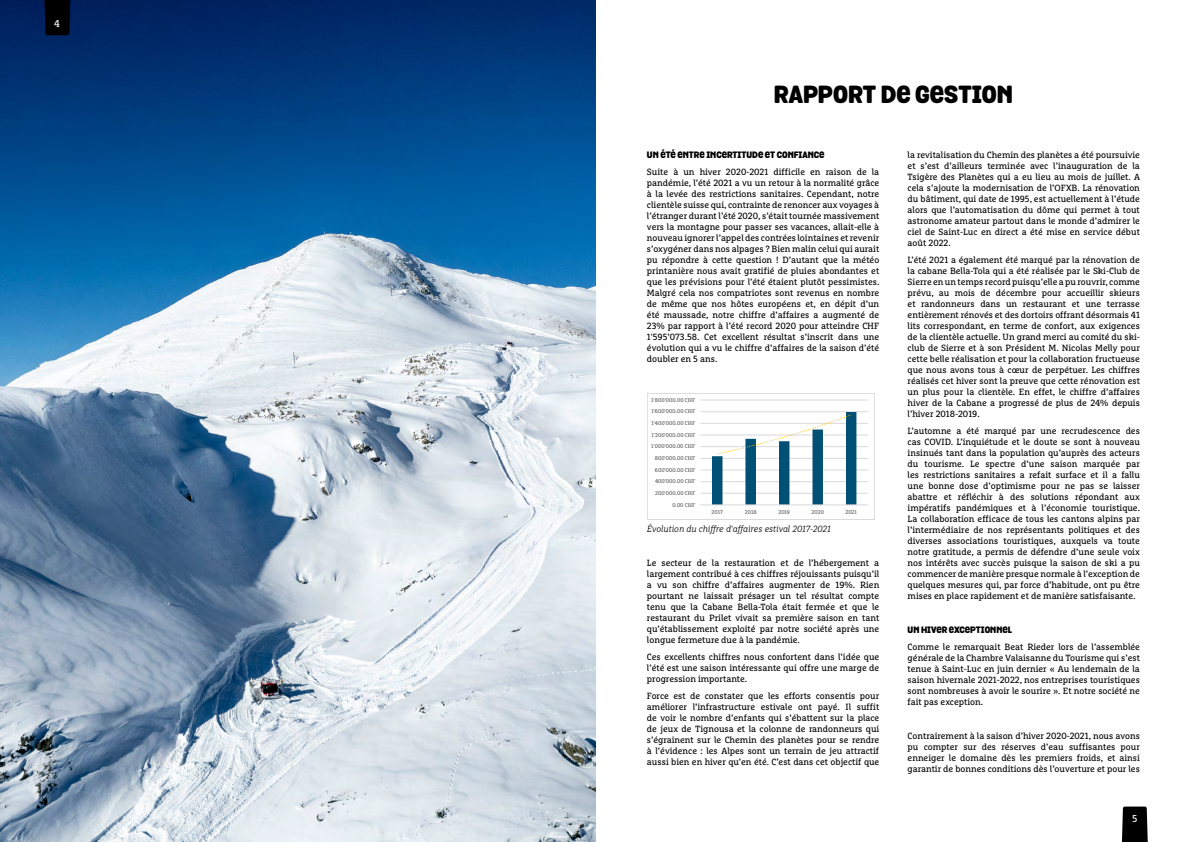
<style>
.page{position:relative;width:1191px;height:842px;background:#fff}
.page>*{position:absolute;margin:0;border:0;box-sizing:border-box;transform-origin:0 0}
.t1{font:900 24px "Grota Rounded";color:#000}
.t2{font:10px "Marselis Slab OT";color:#fff}
.t3{font:9px/11px "Marselis Slab OT";color:#000;text-align:justify}
.t4{font:900 9px "Grota Rounded";color:#000}
.t5{font:italic 300 9px "Marselis Slab OT";color:#000}
.t6{font:5.5px "Marselis Slab OT";color:#595959}
</style>
<div class="page">
<hr style="left:700px;top:493px;width:168px;height:1px;background:#d9d9d9">
<hr style="left:700px;top:481px;width:168px;height:1px;background:#d9d9d9">
<hr style="left:700px;top:470px;width:168px;height:1px;background:#d9d9d9">
<hr style="left:700px;top:458px;width:168px;height:1px;background:#d9d9d9">
<hr style="left:700px;top:446px;width:168px;height:1px;background:#d9d9d9">
<hr style="left:700px;top:435px;width:168px;height:1px;background:#d9d9d9">
<hr style="left:700px;top:423px;width:168px;height:1px;background:#d9d9d9">
<hr style="left:700px;top:411px;width:168px;height:1px;background:#d9d9d9">
<hr style="left:700px;top:400px;width:168px;height:1px;background:#d9d9d9">
<hr style="left:700px;top:505px;width:168px;height:1px;background:#d9d9d9">
<svg style="left:712px;top:412px;width:144px;height:93px"></svg>
<div style="left:647px;top:393px;width:227px;height:127px;border:1px solid #d9d9d9"></div>
<img style="left:0;top:0;width:595px;height:842px">
<svg style="left:1121px;top:806px;width:27px;height:36px"></svg>
<svg style="left:44px;top:0;width:27px;height:35px"></svg>
<p class="t2" style="left:54px;top:18px;width:7px">4</p>
<h1 class="t1" style="left:773px;top:75px;width:241px">RAPPORT DE GESTION</h1>
<p class="t4" style="left:647px;top:148px;width:179px">UN ÉTÉ ENTRE INCERTITUDE ET CONFIANCE</p>
<p class="t3" style="left:647px;top:167px;width:234px">Suite à un hiver 2020-2021 difficile en raison de la pandémie, l’été 2021 a vu un retour à la normalité grâce à la levée des restrictions sanitaires. Cependant, notre clientèle suisse qui, contrainte de renoncer aux voyages à l’étranger durant l’été 2020, s’était tournée massivement vers la montagne pour passer ses vacances, allait-elle à nouveau ignorer l’appel des contrées lointaines et revenir s’oxygéner dans nos alpages ? Bien malin celui qui aurait pu répondre à cette question ! D’autant que la météo printanière nous avait gratifié de pluies abondantes et que les prévisions pour l’été étaient plutôt pessimistes.<br>Malgré cela nos compatriotes sont revenus en nombre de même que nos hôtes européens et, en dépit d’un été maussade, notre chiffre d’affaires a augmenté de 23% par rapport à l’été record 2020 pour atteindre CHF 1'595’073.58. Cet excellent résultat s’inscrit dans une évolution qui a vu le chiffre d’affaires de la saison d’été doubler en 5 ans.</p>
<p class="t6" style="left:651px;top:396px;width:45px">1'800'000.00 CHF</p>
<p class="t6" style="left:651px;top:408px;width:45px">1'600'000.00 CHF</p>
<p class="t6" style="left:651px;top:420px;width:45px">1'400'000.00 CHF</p>
<p class="t6" style="left:651px;top:431px;width:45px">1'200'000.00 CHF</p>
<p class="t6" style="left:651px;top:443px;width:45px">1'000'000.00 CHF</p>
<p class="t6" style="left:655px;top:455px;width:42px">800'000.00 CHF</p>
<p class="t6" style="left:655px;top:466px;width:42px">600'000.00 CHF</p>
<p class="t6" style="left:655px;top:478px;width:42px">400'000.00 CHF</p>
<p class="t6" style="left:655px;top:490px;width:42px">200'000.00 CHF</p>
<p class="t6" style="left:672px;top:501px;width:24px">0.00 CHF</p>
<p class="t6" style="left:711px;top:509px;width:13px">2017</p>
<p class="t6" style="left:745px;top:509px;width:13px">2018</p>
<p class="t6" style="left:778px;top:509px;width:13px">2019</p>
<p class="t6" style="left:811px;top:509px;width:14px">2020</p>
<p class="t6" style="left:845px;top:509px;width:13px">2021</p>
<p class="t5" style="left:647px;top:524px;width:185px">Évolution du chiffre d'affaires estival 2017-2021</p>
<p class="t3" style="left:647px;top:558px;width:234px">Le secteur de la restauration et de l’hébergement a largement contribué à ces chiffres réjouissants puisqu’il a vu son chiffre d’affaires augmenter de 19%. Rien pourtant ne laissait présager un tel résultat compte tenu que la Cabane Bella-Tola était fermée et que le restaurant du Prilet vivait sa première saison en tant qu’établissement exploité par notre société après une longue fermeture due à la pandémie.</p>
<p class="t3" style="left:647px;top:652px;width:234px">Ces excellents chiffres nous confortent dans l’idée que l’été est une saison intéressante qui offre une marge de progression importante.</p>
<p class="t3" style="left:647px;top:691px;width:234px">Force est de constater que les efforts consentis pour améliorer l’infrastructure estivale ont payé. Il suffit de voir le nombre d’enfants qui s’ébattent sur la place de jeux de Tignousa et la colonne de randonneurs qui s’égrainent sur le Chemin des planètes pour se rendre à l’évidence : les Alpes sont un terrain de jeu attractif aussi bien en hiver qu’en été. C’est dans cet objectif que</p>
<p class="t3" style="left:907px;top:150px;width:234px">la revitalisation du Chemin des planètes a été poursuivie et s’est d’ailleurs terminée avec l’inauguration de la Tsigère des Planètes qui a eu lieu au mois de juillet. A cela s’ajoute la modernisation de l’OFXB. La rénovation du bâtiment, qui date de 1995, est actuellement à l’étude alors que l’automatisation du dôme qui permet à tout astronome amateur partout dans le monde d’admirer le ciel de Saint-Luc en direct a été mise en service début août 2022.</p>
<p class="t3" style="left:907px;top:255px;width:234px">L’été 2021 a également été marqué par la rénovation de la cabane Bella-Tola qui a été réalisée par le Ski-Club de Sierre en un temps record puisqu’elle a pu rouvrir, comme prévu, au mois de décembre pour accueillir skieurs et randonneurs dans un restaurant et une terrasse entièrement rénovés et des dortoirs offrant désormais 41 lits correspondant, en terme de confort, aux exigences de la clientèle actuelle. Un grand merci au comité du ski&shy;club de Sierre et à son Président M. Nicolas Melly pour cette belle réalisation et pour la collaboration fructueuse que nous avons tous à cœur de perpétuer. Les chiffres réalisés cet hiver sont la preuve que cette rénovation est un plus pour la clientèle. En effet, le chiffre d’affaires hiver de la Cabane a progressé de plus de 24% depuis l’hiver 2018-2019.</p>
<p class="t3" style="left:907px;top:425px;width:234px">L’automne a été marqué par une recrudescence des cas COVID. L’inquiétude et le doute se sont à nouveau insinués tant dans la population qu’auprès des acteurs du tourisme. Le spectre d’une saison marquée par les restrictions sanitaires a refait surface et il a fallu une bonne dose d’optimisme pour ne pas se laisser abattre et réfléchir à des solutions répondant aux impératifs pandémiques et à l’économie touristique.<br>La collaboration efficace de tous les cantons alpins par l’intermédiaire de nos représentants politiques et des diverses associations touristiques, auxquels va toute notre gratitude, a permis de défendre d’une seule voix nos intérêts avec succès puisque la saison de ski a pu commencer de manière presque normale à l’exception de quelques mesures qui, par force d’habitude, ont pu être mises en place rapidement et de manière satisfaisante.</p>
<p class="t4" style="left:907px;top:623px;width:106px">UN HIVER EXCEPTIONNEL</p>
<p class="t3" style="left:907px;top:641px;width:234px">Comme le remarquait Beat Rieder lors de l’assemblée générale de la Chambre Valaisanne du Tourisme qui s’est tenue à Saint-Luc en juin dernier « Au lendemain de la saison hivernale 2021-2022, nos entreprises touristiques sont nombreuses à avoir le sourire ». Et notre société ne fait pas exception.</p>
<p class="t3" style="left:907px;top:730px;width:234px">Contrairement à la saison d’hiver 2020-2021, nous avons pu compter sur des réserves d’eau suffisantes pour enneiger le domaine dès les premiers froids, et ainsi garantir de bonnes conditions dès l’ouverture et pour les</p>
<p class="t2" style="left:1132px;top:813px;width:7px">5</p>
</div>
